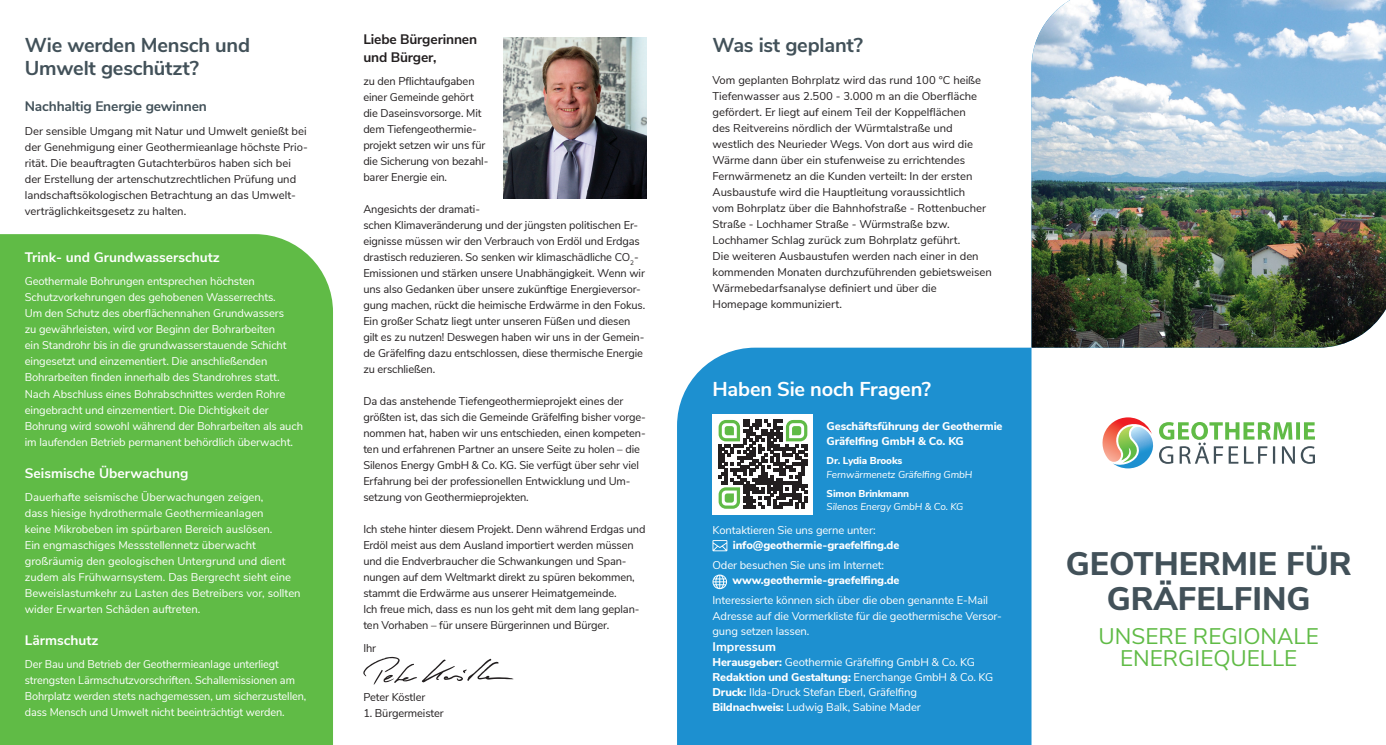
<style>
.page{position:relative;width:1386px;height:745px;background:#fff}
.page>*{position:absolute;margin:0;border:0;box-sizing:border-box;transform-origin:0 0}
.t1{font:800 32.5px/35px "Nunito Sans";color:#425159;text-align:center}
.t2{font:22.5px/22.5px "Nunito Sans";color:#60bb46;text-align:center}
.Headline_level_2{font:700 20px/22.5px "Nunito Sans";letter-spacing:-.01em;color:#425159}
.Headline_level_2-2{font:700 20px "Nunito Sans";letter-spacing:-.01em;color:#fff}
.Body{font:700 13.75px "Nunito Sans";color:#fff}
.Body-2{font:700 13.75px/17.5px "Nunito Sans";letter-spacing:-.01em;color:#231f20}
.Body-3{font:700 13.75px "Nunito Sans";letter-spacing:-.01em;color:#425159}
.Body-4{font:700 12.5px "Nunito Sans";color:#fff}
.Body-5{font:11.25px/16px "Nunito Sans";letter-spacing:-.01em;color:#231f20}
.Body-6{font:11.25px/16px "Nunito Sans";letter-spacing:-.01em;color:#fff}
.Body-7{font:800 11.25px/15px "Nunito Sans";letter-spacing:-.01em;color:#fff}
.Body-8{font:italic 10px/13.8px "Nunito Sans";letter-spacing:-.01em;color:#fff}
.s1{font-weight:800;font-style:normal}
.s2{font-weight:800}
.s3{font-weight:400}
</style>
<div class="page">
<img style="left:1031px;top:0;width:354px;height:347px">
<div style="left:677px;top:347px;width:354px;height:397px;background:#1d90d0"></div>
<div style="left:0;top:234px;width:333px;height:510px;background:#60bb46"></div>
<svg style="left:363px;top:656px;width:150px;height:28px"></svg>
<svg style="left:1102px;top:417px;width:212px;height:51px"></svg>
<img style="left:503px;top:37px;width:144px;height:161px">
<div style="left:712px;top:413px;width:101px;height:101px;background:#fff"></div>
<svg style="left:718px;top:419px;width:89px;height:89px"></svg>
<svg style="left:712px;top:539px;width:15px;height:12px"></svg>
<svg style="left:712px;top:574px;width:15px;height:14px"></svg>
<p class="Headline_level_2" style="left:25px;top:33px;width:227px">Wie werden Mensch und<br>Umwelt geschützt?</p>
<p class="Body-3" style="left:25px;top:96px;width:184px">Nachhaltig Energie gewinnen</p>
<p class="Body-5" style="left:25px;top:122px;width:285px">Der sensible Umgang mit Natur und Umwelt genießt bei der Genehmigung einer Geothermieanlage höchste Prio&shy;rität. Die beauftragten Gutachterbüros haben sich bei der Erstellung der artenschutzrechtlichen Prüfung und landschaftsökologischen Betrachtung an das Umwelt&shy;verträglichkeitsgesetz zu halten.</p>
<p class="Body" style="left:25px;top:247px;width:196px">Trink- und Grundwasserschutz</p>
<p class="Body-6" style="left:25px;top:272px;width:280px">Geothermale Bohrungen entsprechen höchsten Schutzvorkehrungen des gehobenen Wasserrechts.<br>Um den Schutz des oberflächennahen Grundwassers<br>zu gewährleisten, wird vor Beginn der Bohrarbeiten<br>ein Standrohr bis in die grundwasserstauende Schicht eingesetzt und einzementiert. Die anschließenden Bohrarbeiten finden innerhalb des Standrohres statt.<br>Nach Abschluss eines Bohrabschnittes werden Rohre eingebracht und einzementiert. Die Dichtigkeit der Bohrung wird sowohl während der Bohrarbeiten als auch im laufenden Betrieb permanent behördlich überwacht.</p>
<p class="Body" style="left:25px;top:462px;width:165px">Seismische Überwachung</p>
<p class="Body-6" style="left:25px;top:488px;width:277px">Dauerhafte seismische Überwachungen zeigen,<br>dass hiesige hydrothermale Geothermieanlagen<br>keine Mikrobeben im spürbaren Bereich auslösen.<br>Ein engmaschiges Messstellennetz überwacht großräumig den geologischen Untergrund und dient zudem als Frühwarnsystem. Das Bergrecht sieht eine Beweislastumkehr zu Lasten des Betreibers vor, sollten wider Erwarten Schäden auftreten.</p>
<p class="Body" style="left:25px;top:629px;width:75px">Lärmschutz</p>
<p class="Body-6" style="left:25px;top:655px;width:283px">Der Bau und Betrieb der Geothermieanlage unterliegt strengsten Lärmschutzvorschriften. Schallemissionen am Bohrplatz werden stets nachgemessen, um sicherzustellen, dass Mensch und Umwelt nicht beeinträchtigt werden.</p>
<p class="Body-2" style="left:363px;top:30px;width:115px">Liebe Bürgerinnen und Bürger,</p>
<p class="Body-5" style="left:363px;top:72px;width:127px">zu den Pflichtaufgaben einer Gemeinde gehört die Daseinsvorsorge. Mit dem Tiefengeothermie&shy;projekt setzen wir uns für die Sicherung von bezahl&shy;barer Energie ein.</p>
<p class="Body-5" style="left:363px;top:200px;width:283px">Angesichts der dramati-<br>schen Klimaveränderung und der jüngsten politischen Er&shy;eignisse müssen wir den Verbrauch von Erdöl und Erdgas drastisch reduzieren. So senken wir klimaschädliche CO<sub>2</sub>- Emissionen und stärken unsere Unabhängigkeit. Wenn wir uns also Gedanken über unsere zukünftige Energieversor&shy;gung machen, rückt die heimische Erdwärme in den Fokus.<br>Ein großer Schatz liegt unter unseren Füßen und diesen gilt es zu nutzen! Deswegen haben wir uns in der Gemein&shy;de Gräfelfing dazu entschlossen, diese thermische Energie zu erschließen.</p>
<p class="Body-5" style="left:363px;top:392px;width:284px">Da das anstehende Tiefengeothermieprojekt eines der größten ist, das sich die Gemeinde Gräfelfing bisher vorge&shy;nommen hat, haben wir uns entschieden, einen kompeten&shy;ten und erfahrenen Partner an unsere Seite zu holen – die Silenos Energy GmbH &amp; Co. KG. Sie verfügt über sehr viel Erfahrung bei der professionellen Entwicklung und Um&shy;setzung von Geothermieprojekten.</p>
<p class="Body-5" style="left:363px;top:520px;width:284px">Ich stehe hinter diesem Projekt. Denn während Erdgas und Erdöl meist aus dem Ausland importiert werden müssen und die Endverbraucher die Schwankungen und Span&shy;nungen auf dem Weltmarkt direkt zu spüren bekommen, stammt die Erdwärme aus unserer Heimatgemeinde.</p>
<p class="Body-5" style="left:363px;top:600px;width:278px">Ich freue mich, dass es nun los geht mit dem lang geplan&shy;ten Vorhaben – für unsere Bürgerinnen und Bürger.</p>
<p class="Body-5" style="left:363px;top:639px;width:14px">Ihr</p>
<p class="Body-5" style="left:363px;top:687px;width:63px">Peter Köstler</p>
<p class="Body-5" style="left:363px;top:703px;width:82px">1. Bürgermeister</p>
<p class="Headline_level_2" style="left:712px;top:33px;width:152px">Was ist geplant?</p>
<p class="Body-5" style="left:712px;top:71px;width:281px">Vom geplanten Bohrplatz wird das rund 100 °C heiße Tiefenwasser aus 2.500 - 3.000 m an die Oberfläche gefördert. Er liegt auf einem Teil der Koppelflächen<br>des Reitvereins nördlich der Würmtalstraße und westlich des Neurieder Wegs. Von dort aus wird die Wärme dann über ein stufenweise zu errichtendes Fernwärmenetz an die Kunden verteilt: In der ersten Ausbaustufe wird die Hauptleitung voraussichtlich<br>vom Bohrplatz über die Bahnhofstraße - Rottenbucher Straße - Lochhamer Straße - Würmstraße bzw.<br>Lochhamer Schlag zurück zum Bohrplatz geführt.<br>Die weiteren Ausbaustufen werden nach einer in den kommenden Monaten durchzuführenden gebietsweisen Wärmebedarfsanalyse definiert und über die Homepage kommuniziert.</p>
<p class="Headline_level_2-2" style="left:712px;top:374px;width:220px">Haben Sie noch Fragen?</p>
<p class="Body-7" style="left:826px;top:417px;width:177px">Geschäftsführung der Geothermie<br>Gräfelfing GmbH &amp; Co. KG</p>
<p class="Body-8" style="left:826px;top:452px;width:147px"><span class="s1">Dr. Lydia Brooks<br></span>Fernwärmenetz Gräfelfing GmbH</p>
<p class="Body-8" style="left:826px;top:485px;width:138px"><span class="s1">Simon Brinkmann<br></span>Silenos Energy GmbH &amp; Co. KG</p>
<p class="Body-6" style="left:712px;top:521px;width:165px">Kontaktieren Sie uns gerne unter:</p>
<p class="Body-7" style="left:733px;top:536px;width:168px">info@geothermie-graefelfing.de</p>
<p class="Body-6" style="left:712px;top:556px;width:173px">Oder besuchen Sie uns im Internet:</p>
<p class="Body-7" style="left:732px;top:571px;width:169px">www.geothermie-graefelfing.de</p>
<p class="Body-6" style="left:712px;top:592px;width:291px;line-height:15px">Interessierte können sich über die oben genannte E-Mail<br>Adresse auf die Vormerkliste für die geothermische Versor&shy;gung setzen lassen.</p>
<p class="Body-4" style="left:712px;top:636px;width:65px">Impressum</p>
<p class="Body-6" style="left:712px;top:652px;width:264px"><span class="s2">Herausgeber:</span> Geothermie Gräfelfing GmbH &amp; Co. KG</p>
<p class="Body-7" style="left:712px;top:668px;width:282px">Redaktion und Gestaltung: <span class="s3">Enerchange GmbH &amp; Co. KG</span></p>
<p class="Body-6" style="left:712px;top:683px;width:210px;line-height:15px"><span class="s2">Druck:</span> Ilda-Druck Stefan Eberl, Gräfelfing<br><span class="s2">Bildnachweis:</span> Ludwig Balk, Sabine Mader</p>
<p class="t1" style="left:1065px;top:544px;width:287px">GEOTHERMIE FÜR<br>GRÄFELFING</p>
<p class="t2" style="left:1098px;top:622px;width:222px">UNSERE REGIONALE<br>ENERGIEQUELLE</p>
</div>
